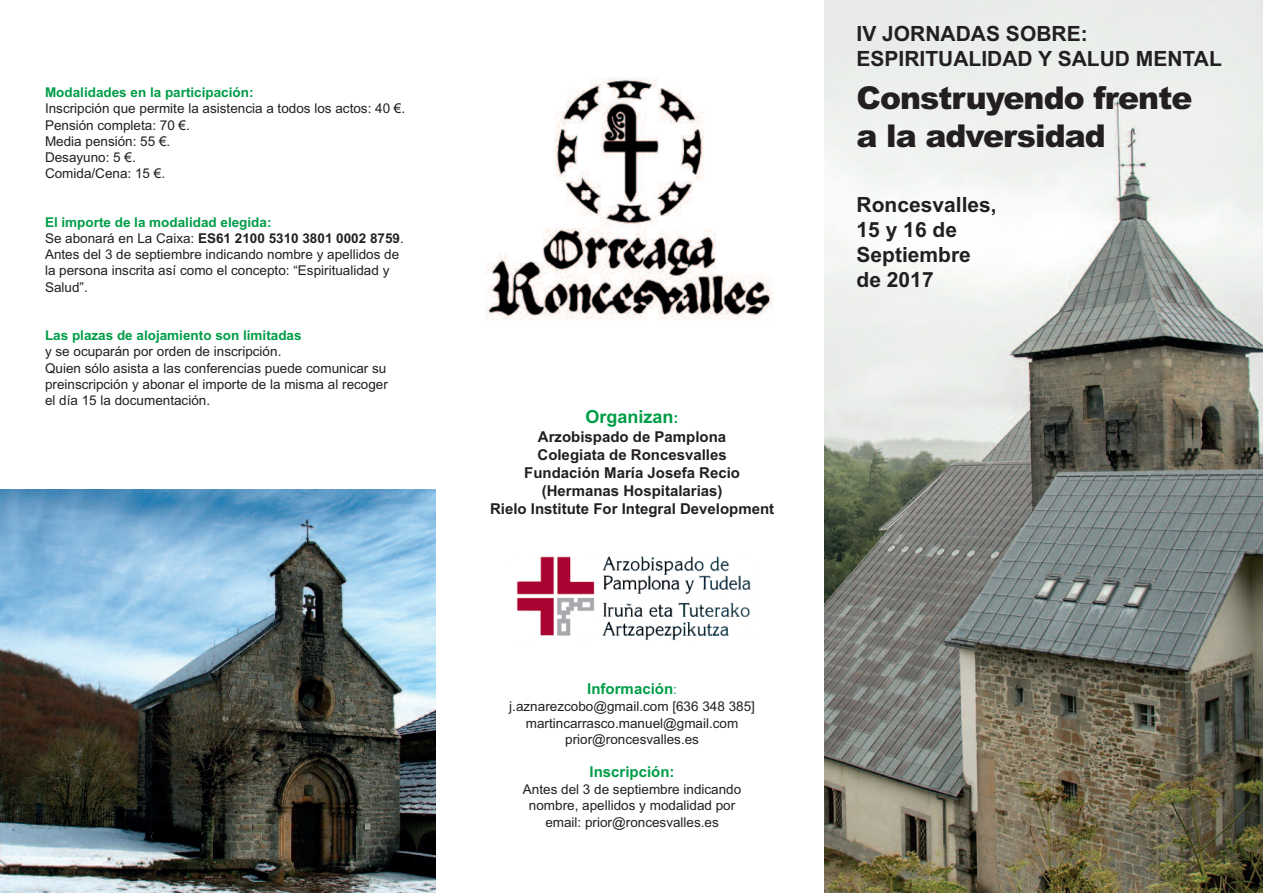
<style>
.page{position:relative;width:1263px;height:893px;background:#fff}
.page>*{position:absolute;margin:0;border:0;box-sizing:border-box;transform-origin:0 0}
.t1{font:900 31.5px/37.8px "Arial";letter-spacing:-.03em;color:#231f20}
.t2{font:700 21px/25.2px "Arial";color:#231f20}
.t3{font:700 18px "Arial";color:#009d48}
.t4{font:700 15px/18px "Arial";color:#231f20;text-align:center}
.t5{font:700 15px "Arial";color:#009d48}
.t6{font:13.5px/16.2px "Arial";color:#231f20}
.t7{font:700 13.5px "Arial";color:#009d48}
.s1{font-weight:700;color:#009d48}
.s2{font-weight:700}
.s3{font-size:15px}
.s4{font-weight:400;font-size:13.5px}
</style>
<div class="page">
<img style="left:825px;top:0;width:438px;height:893px">
<img style="left:0;top:489px;width:436px;height:404px">
<img style="left:485px;top:77px;width:288px;height:243px">
<img style="left:516px;top:556px;width:235px;height:85px">
<p class="t7" style="left:45px;top:85px;width:210px">Modalidades en la participación:</p>
<p class="t6" style="left:45px;top:101px;width:362px">Inscripción que permite la asistencia a todos los actos: 40 €.<br>Pensión completa: 70 €.<br>Media pensión: 55 €.<br>Desayuno: 5 €.<br>Comida/Cena: 15 €.</p>
<p class="t6" style="left:45px;top:214px;width:360px"><span class="s1">El importe de la modalidad elegida:<br></span>Se abonará en La Caixa: <span class="s2">ES61 2100 5310 3801 0002 8759</span>.<br>Antes del 3 de septiembre indicando nombre y apellidos de la persona inscrita así como el concepto: “Espiritualidad y Salud”.</p>
<p class="t7" style="left:45px;top:328px;width:258px">Las plazas de alojamiento son limitadas</p>
<p class="t6" style="left:45px;top:344px;width:344px">y se ocuparán por orden de inscripción.<br>Quien sólo asista a las conferencias puede comunicar su preinscripción y abonar el importe de la misma al recoger el día 15 la documentación.</p>
<h3 class="t3" style="left:586px;top:406px;width:95px">Organizan<span class="s3">:</span></h3>
<p class="t4" style="left:490px;top:428px;width:286px">Arzobispado de Pamplona<br>Colegiata de Roncesvalles<br>Fundación María Josefa Recio (Hermanas Hospitalarias)<br>Rielo Institute For Integral Development</p>
<p class="t5" style="left:587px;top:680px;width:91px">Información<span class="s4">:</span></p>
<p class="t6" style="left:509px;top:698px;width:247px;text-align:center">j.aznarezcobo@gmail.com [636 348 385] martincarrasco.manuel@gmail.com prior@roncesvalles.es</p>
<p class="t5" style="left:590px;top:763px;width:87px">Inscripción:</p>
<p class="t6" style="left:523px;top:781px;width:220px;text-align:center">Antes del 3 de septiembre indicando nombre, apellidos y modalidad por email: prior@roncesvalles.es</p>
<h2 class="t2" style="left:857px;top:21px;width:367px">IV JORNADAS SOBRE:<br>ESPIRITUALIDAD Y SALUD MENTAL</h2>
<h1 class="t1" style="left:857px;top:79px;width:337px">Construyendo frente a la adversidad</h1>
<h2 class="t2" style="left:857px;top:192px;width:142px">Roncesvalles,<br>15 y 16 de<br>Septiembre de 2017</h2>
</div>
